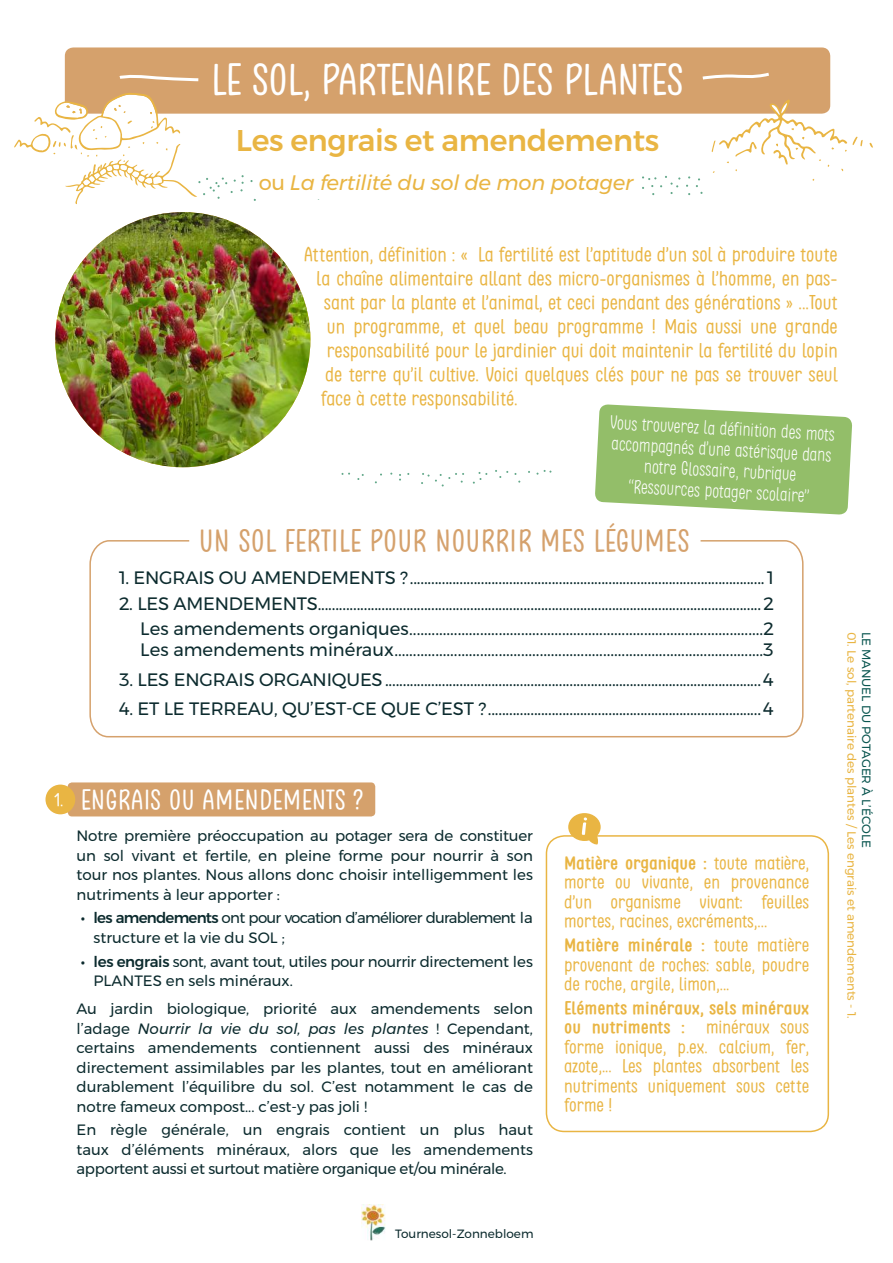
<style>
.page{position:relative;width:893px;height:1263px;background:#fff}
.page>*{position:absolute;margin:0;border:0;box-sizing:border-box;transform-origin:0 0}
.t1{font:42px "Clambake October Six";color:#fff}
.t2{font:30px "Clambake October Six";letter-spacing:.02em;color:#d5a16c}
.t3{font:500 30px "Montserrat";letter-spacing:-.01em;color:#e9b543}
.t4{font:27px "Clambake October Six";letter-spacing:.02em;color:#fff}
.t5{font:italic 21px "Montserrat";letter-spacing:-.01em;color:#e9b543}
.t6{font:19.5px "Clambake October Six";color:#e9b543}
.t7{font:18px/25.2px "Montserrat";letter-spacing:-.01em;color:#0c2b2e;text-align:right}
.t8{font:18px/19.5px "Clambake October Six";color:#e9b543;text-align:justify}
.t9{font:300 18px/21px "Clambake October Six";color:#fff;text-align:center}
.t10{font:18px "Clambake October Six";color:#fff}
.t11{font:15px/19.5px "Montserrat";letter-spacing:-.005em;color:#0c2b2e;text-align:justify}
.t12{font:15px/19.5px "Montserrat";letter-spacing:-.05em;color:#0c2b2e}
.t13{font:12px "Montserrat";color:#e9b543}
.t14{font:12px "Montserrat";color:#0a5650}
.t15{font:12px "Montserrat";color:#0c2b2e}
.s1{font-style:normal}
.s2{font-weight:500}
.s3{font-style:italic}
.s4{font-weight:700}
</style>
<div class="page">
<img style="left:362px;top:1205px;width:24px;height:36px">
<div style="left:68px;top:782px;width:307px;height:34px;background:#d5a16c;border-radius:4px"></div>
<div style="left:45px;top:784px;width:30px;height:30px;background:#e9b543;border-radius:50%"></div>
<div style="left:65px;top:47px;width:765px;height:67px;background:#d5a16c;border-radius:9px"></div>
<svg style="left:119px;top:75px;width:80px;height:7px"></svg>
<svg style="left:702px;top:72px;width:67px;height:8px"></svg>
<svg style="left:642px;top:176px;width:38px;height:19px"></svg>
<svg style="left:696px;top:178px;width:7px;height:16px"></svg>
<svg style="left:250px;top:180px;width:70px;height:21px"></svg>
<img style="left:55px;top:212px;width:255px;height:255px;border-radius:128px">
<svg style="left:89px;top:540px;width:715px;height:198px"></svg>
<svg style="left:495px;top:470px;width:13px;height:8px"></svg>
<svg style="left:357px;top:474px;width:7px;height:6px"></svg>
<svg style="left:473px;top:472px;width:14px;height:12px"></svg>
<svg style="left:421px;top:473px;width:43px;height:13px"></svg>
<svg style="left:14px;top:93px;width:230px;height:111px"></svg>
<svg style="left:869px;top:143px;width:4px;height:5px"></svg>
<svg style="left:712px;top:100px;width:151px;height:73px"></svg>
<svg style="left:595px;top:404px;width:257px;height:111px;background:#a1c67d"></svg>
<div style="left:255px;top:170px;width:382px;height:29px;background:#fff"></div>
<svg style="left:568px;top:813px;width:33px;height:32px"></svg>
<div style="left:546px;top:835px;width:283px;height:297px;border:2px solid #e9b543;border-radius:18px"></div>
<h1 class="t1" style="left:211px;top:56px;width:474px">LE SOL, PARTENAIRE DES PLANTES</h1>
<h2 class="t3" style="left:236px;top:117px;width:425px">Les engrais et amendements</h2>
<p class="t5" style="left:259px;top:167px;width:376px"><span class="s1">ou</span> La fertilité du sol de mon potager</p>
<p class="t10" style="left:55px;top:789px;width:10px">1.</p>
<p class="t6" style="left:304px;top:244px;width:535px">Attention, définition : « La fertilité est l’aptitude d’un sol à produire toute</p>
<p class="t6" style="left:316px;top:268px;width:523px">la chaîne alimentaire allant des micro-organismes à l’homme, en pas-</p>
<p class="t6" style="left:324px;top:292px;width:515px">sant par la plante et l’animal, et ceci pendant des générations » ...Tout</p>
<p class="t6" style="left:327px;top:316px;width:512px">un programme, et quel beau programme ! Mais aussi une grande</p>
<p class="t6" style="left:327px;top:340px;width:512px">responsabilité pour le jardinier qui doit maintenir la fertilité du lopin</p>
<p class="t6" style="left:325px;top:364px;width:514px">de terre qu’il cultive. Voici quelques clés pour ne pas se trouver seul</p>
<p class="t6" style="left:321px;top:388px;width:198px">face à cette responsabilité.</p>
<p class="t9" style="left:611px;top:412px;width:227px;rotate:3deg">Vous trouverez la définition des mots accompagnés d’une astérisque dans notre Glossaire, rubrique “Ressources potager scolaire”</p>
<h2 class="t2" style="left:199px;top:523px;width:492px">UN SOL FERTILE POUR NOURRIR MES LÉGUMES</h2>
<p class="t7" style="left:119px;top:565px;width:656px">1. ENGRAIS OU AMENDEMENTS ? ....................................................................................................1</p>
<p class="t7" style="left:119px;top:590px;width:656px">2. LES AMENDEMENTS.............................................................................................................................2<br>Les amendements organiques...............................................................................................2</p>
<p class="t7" style="left:140px;top:637px;width:635px">Les amendements minéraux...................................................................................................3</p>
<p class="t7" style="left:119px;top:666px;width:656px">3. LES ENGRAIS ORGANIQUES..........................................................................................................4</p>
<p class="t7" style="left:119px;top:696px;width:656px">4. ET LE TERREAU, QU’EST-CE QUE C’EST ?.............................................................................4</p>
<p class="t13" style="left:861px;top:631px;width:389px;rotate:90deg">01. Le sol, partenaire des plantes / Les engrais et amendements - 1.</p>
<p class="t14" style="left:876px;top:631px;width:218px;rotate:90deg">LE MANUEL DU POTAGER À L’ÉCOLE</p>
<h3 class="t4" style="left:81px;top:784px;width:284px">ENGRAIS OU AMENDEMENTS ?</h3>
<p class="t11" style="left:77px;top:826px;width:458px">Notre première préoccupation au potager sera de constituer un sol vivant et fertile, en pleine forme pour nourrir à son tour nos plantes. Nous allons donc choisir intelligemment les nutriments à leur apporter :</p>
<p class="t12" style="left:94px;top:908px;width:441px;text-indent:-13px"><span class="s2">• les amendements</span> ont pour vocation d’améliorer durablement la structure et la vie du SOL ;</p>
<p class="t11" style="left:94px;top:951px;width:441px;text-indent:-13px"><span class="s2">• les engrais</span> sont, avant tout, utiles pour nourrir directement les<br>PLANTES en sels minéraux.</p>
<p class="t11" style="left:77px;top:999px;width:458px">Au jardin biologique, priorité aux amendements selon l’adage <span class="s3">Nourrir la vie du sol, pas les plantes</span> ! Cependant, certains amendements contiennent aussi des minéraux directement assimilables par les plantes, tout en améliorant durablement l’équilibre du sol. C’est notamment le cas de notre fameux compost... c’est-y pas joli !</p>
<p class="t11" style="left:77px;top:1120px;width:458px">En règle générale, un engrais contient un plus haut taux d’éléments minéraux, alors que les amendements apportent aussi et surtout matière organique et/ou minérale.</p>
<p class="t8" style="left:564px;top:853px;width:246px"><span class="s4">Matière organique :</span> toute matière, morte ou vivante, en provenance d’un organisme vivant: feuilles mortes, racines, excréments,...</p>
<p class="t8" style="left:564px;top:935px;width:246px"><span class="s4">Matière minérale :</span> toute matière provenant de roches: sable, poudre de roche, argile, limon,...</p>
<p class="t8" style="left:564px;top:998px;width:246px"><span class="s4">Eléments minéraux, sels minéraux ou nutriments :</span> minéraux sous forme ionique, p.ex. calcium, fer, azote,... Les plantes absorbent les nutriments uniquement sous cette forme !</p>
<p class="t15" style="left:395px;top:1225px;width:140px">Tournesol-Zonnebloem</p>
</div>
